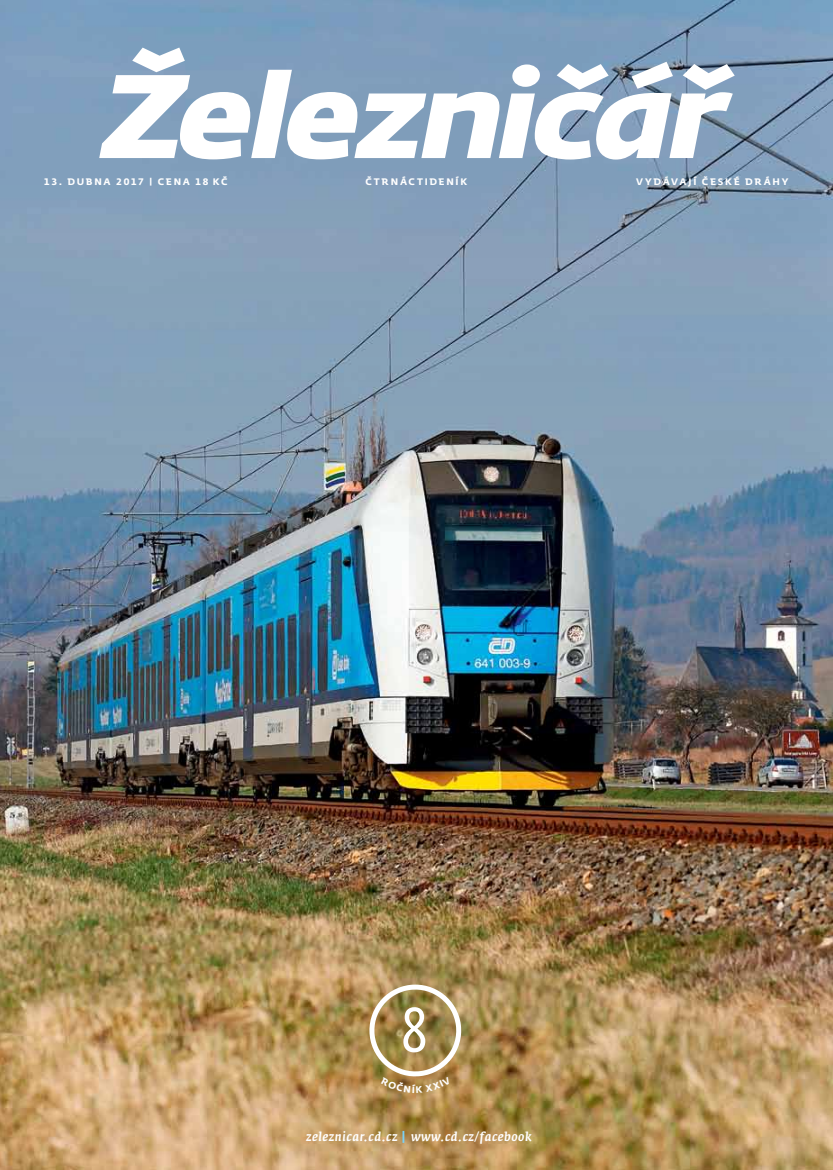
<style>
.page{position:relative;width:833px;height:1170px;background:#fff}
.page>*{position:absolute;margin:0;border:0;box-sizing:border-box;transform-origin:0 0}
.t1{font:62.5px "CD Fedra Cond Pro";color:#fff}
.t2{font:italic 500 12.5px "Fedra Serif A Pro";letter-spacing:.04em;color:#fff}
.t3{font:700 9.38px "CD Fedra";letter-spacing:.19em;color:#fff}
.s1{font-family:"CD Fedra";font-style:normal;font-size:14.38px;color:#7ad2f7}
</style>
<div class="page">
<img style="left:0;top:497px;width:833px;height:672px">
<svg style="left:0;top:0;width:833px;height:497px;background:#829cb5"></svg>
<svg style="left:99px;top:48px;width:635px;height:111px"></svg>
<svg style="left:369px;top:984px;width:92px;height:108px;background:#ad9460"></svg>
<p class="t3" style="left:44px;top:175px;width:185px">13. DUBNA 2017 |C ENA 18 K Č</p>
<p class="t3" style="left:636px;top:175px;width:154px">VYDÁVAJÍ ČESKÉ DRÁHY</p>
<p class="t3" style="left:365px;top:175px;width:103px">ČTRNÁCTIDENÍK</p>
<h1 class="t1" style="left:400px;top:994px;width:31px">8</h1>
<h2 class="t2" style="left:306px;top:1128px;width:227px">zeleznicar.cd.cz <span class="s1">|</span> www.cd.cz/facebook</h2>
</div>
